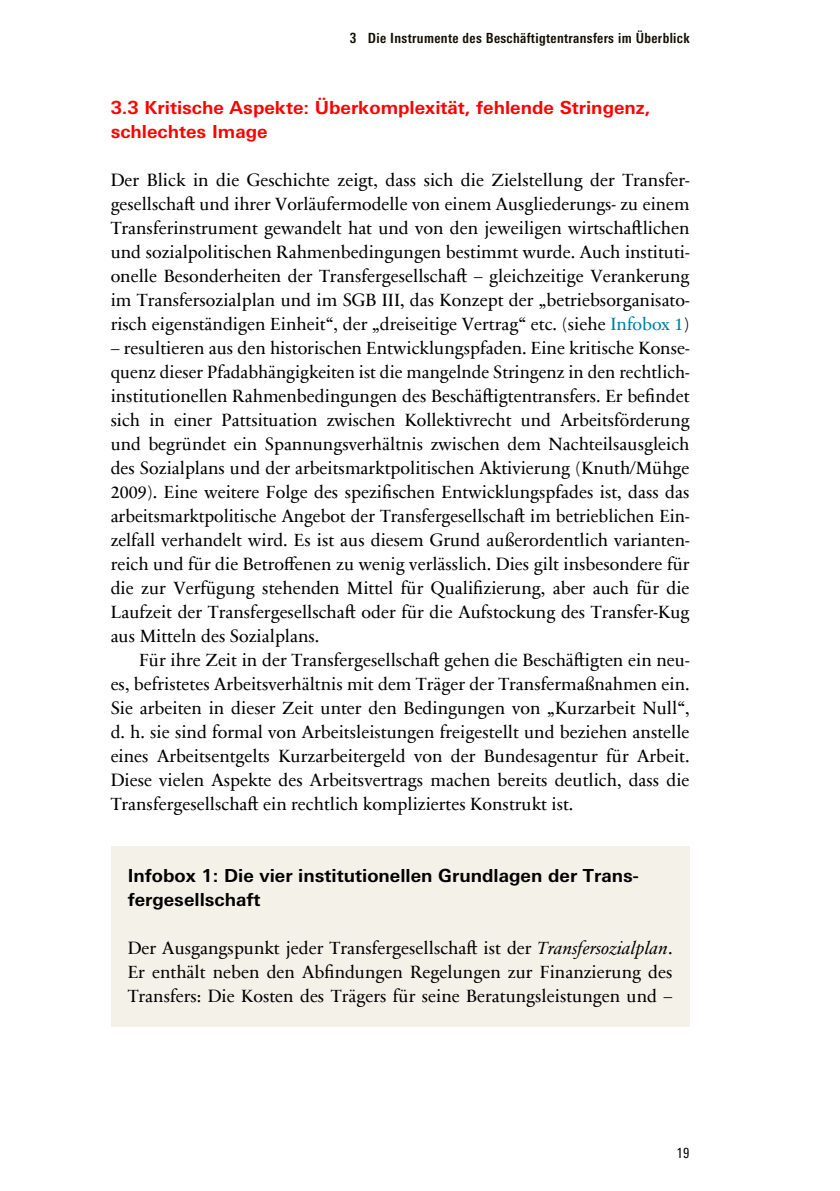
<style>
.page{position:relative;width:840px;height:1191px;background:#fff}
.page>*{position:absolute;margin:0;border:0;box-sizing:border-box;transform-origin:0 0}
.t1{font:18px/24px "Sabon Next Com";color:#000;text-align:justify}
.t2{font:700 18px/24px "Univers Next Pro";color:#f00}
.t3{font:700 18px/24px "Univers Next Pro";color:#000}
.t4{font:700 condensed 14px "Univers Next Pro";letter-spacing:.025em;color:#130f05}
.t5{font:condensed 14px "Univers Next Pro";color:#000}
.s1{color:#007da8}
.s2{font-style:italic}
</style>
<div class="page">
<div style="left:111px;top:846px;width:578px;height:180px;background:#f4f1e8"></div>
<p class="t4" style="left:350px;top:30px;width:341px">3 Die Instrumente des Beschäftigtentransfers im Überblick</p>
<p class="t2" style="left:111px;top:96px;width:541px">3.3 Kritische Aspekte: Überkomplexität, fehlende Stringenz, schlechtes Image</p>
<p class="t1" style="left:111px;top:167px;width:580px">Der Blick in die Geschichte zeigt, dass sich die Zielstellung der Transfer&shy;gesellschaft und ihrer Vorläufermodelle von einem Ausgliederungs- zu einem Transferinstrument gewandelt hat und von den jeweiligen wirtschaftlichen und sozialpolitischen Rahmenbedingungen bestimmt wurde. Auch instituti&shy;onelle Besonderheiten der Transfergesellschaft – gleichzeitige Verankerung im Transfersozialplan und im SGB III, das Konzept der „betriebsorganisato&shy;risch eigenständigen Einheit“, der „dreiseitige Vertrag“ etc. (siehe <span class="s1">Infobox 1</span>)</p>
<p class="t1" style="left:111px;top:335px;width:580px">– resultieren aus den historischen Entwicklungspfaden. Eine kritische Konse&shy;quenz dieser Pfadabhängigkeiten ist die mangelnde Stringenz in den rechtlich&shy;institutionellen Rahmenbedingungen des Beschäftigtentransfers. Er befindet sich in einer Pattsituation zwischen Kollektivrecht und Arbeitsförderung und begründet ein Spannungsverhältnis zwischen dem Nachteilsausgleich des Sozialplans und der arbeitsmarktpolitischen Aktivierung (Knuth/Mühge 2009). Eine weitere Folge des spezifischen Entwicklungspfades ist, dass das arbeitsmarktpolitische Angebot der Transfergesellschaft im betrieblichen Ein&shy;zelfall verhandelt wird. Es ist aus diesem Grund außerordentlich varianten&shy;reich und für die Betroffenen zu wenig verlässlich. Dies gilt insbesondere für die zur Verfügung stehenden Mittel für Qualifizierung, aber auch für die Laufzeit der Transfergesellschaft oder für die Aufstockung des Transfer-Kug aus Mitteln des Sozialplans.</p>
<p class="t1" style="left:111px;top:647px;width:580px;text-indent:28px">Für ihre Zeit in der Transfergesellschaft gehen die Beschäftigten ein neu&shy;es, befristetes Arbeitsverhältnis mit dem Träger der Transfermaßnahmen ein.<br>Sie arbeiten in dieser Zeit unter den Bedingungen von „Kurzarbeit Null“, d. h. sie sind formal von Arbeitsleistungen freigestellt und beziehen anstelle eines Arbeitsentgelts Kurzarbeitergeld von der Bundesagentur für Arbeit.<br>Diese vielen Aspekte des Arbeitsvertrags machen bereits deutlich, dass die Transfergesellschaft ein rechtlich kompliziertes Konstrukt ist.</p>
<p class="t3" style="left:128px;top:864px;width:512px">Infobox 1: Die vier institutionellen Grundlagen der Trans&shy;fergesellschaft</p>
<p class="t1" style="left:128px;top:935px;width:546px">Der Ausgangspunkt jeder Transfergesellschaft ist der <span class="s2">Transfersozialplan</span>.<br>Er enthält neben den Abfindungen Regelungen zur Finanzierung des Transfers: Die Kosten des Trägers für seine Beratungsleistungen und –</p>
<p class="t5" style="left:676px;top:1145px;width:15px">19</p>
</div>
